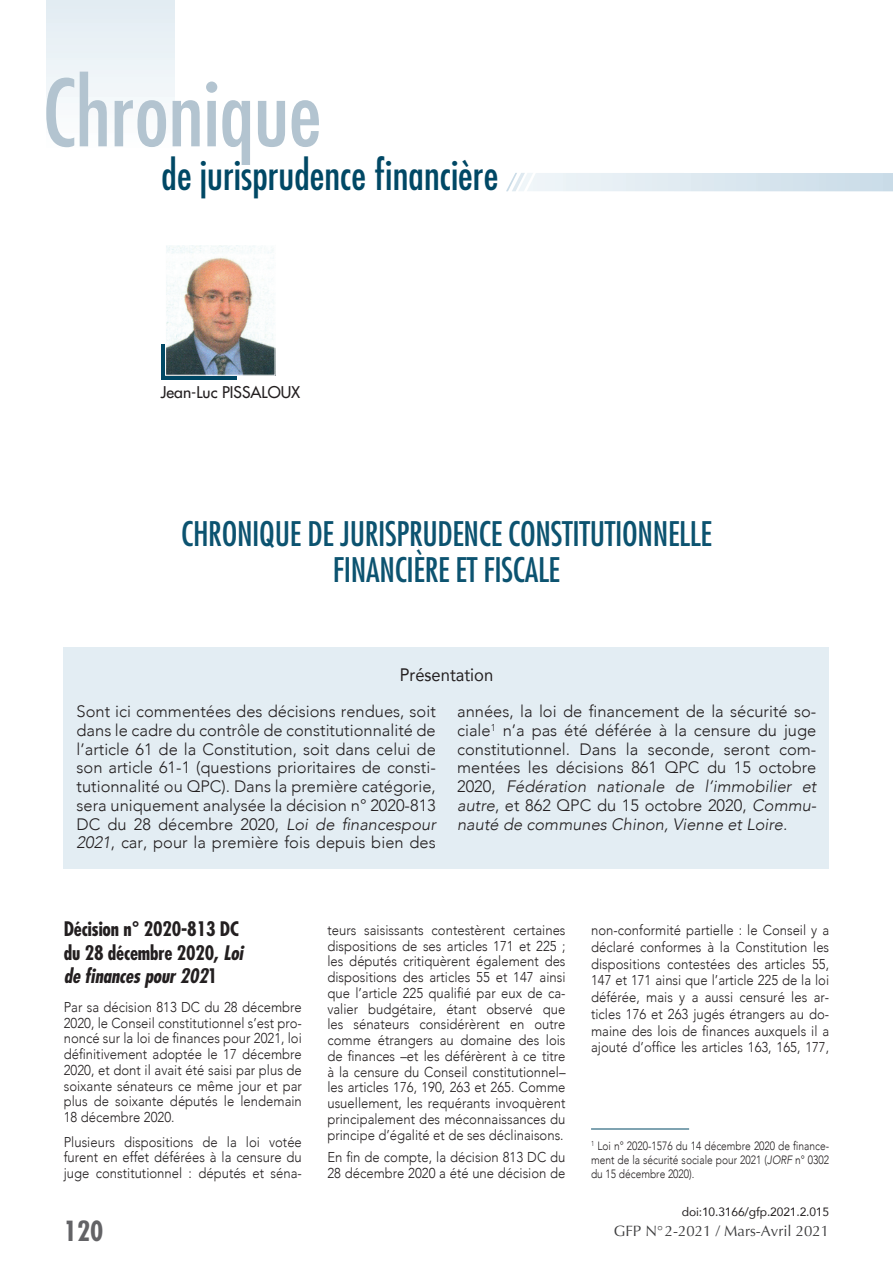
<style>
.page{position:relative;width:893px;height:1263px;background:#fff}
.page>*{position:absolute;margin:0;border:0;box-sizing:border-box;transform-origin:0 0}
.t1{font:condensed 90px "Futura";color:#b3c4d0}
.t2{font:condensed 40.5px "Futura";color:#004865}
.CHRONIQUE_gros_titre{font:condensed 33px/36px "Futura";letter-spacing:-.01em;color:#0c5370;text-align:center}
.FOLIO_Gauche{font:700 condensed 27px "Futura";color:#636366}
.CHRONIQUE_01_INTER_d{font:700 condensed 19.5px/23.4px "Futura";letter-spacing:-.01em;color:#231f20}
.t3{font:18px "Avenir";color:#231f20;scale:.92 1}
.t4{font:300 16.5px/18.8px "Avenir";color:#231f20;text-align:justify}
.OK_AUTEUR{font:15.75px "Futura";color:#231f20}
.t5{font:15px "Optima";color:#3e3e3f}
.t6{font:300 14.25px/15.8px "Avenir";color:#231f20;text-align:justify;scale:.92 1}
.NOTE_BAS_PAGE{font:300 12px/13.6px "Avenir";color:#231f20;text-align:justify;scale:.85 1}
.D_O_I_Mention{font:12px "Avenir";letter-spacing:-.01em;color:#231f20}
.s1{font-style:italic}
</style>
<div class="page">
<div style="left:47px;top:0;width:127px;height:150px;background:linear-gradient(to right,#eff5f8,#eff5f8)"></div>
<svg style="left:506px;top:173px;width:387px;height:18px;background:#dde9f0"></svg>
<div style="left:64px;top:647px;width:765px;height:222px;background:#e3edf3"></div>
<div style="left:161px;top:344px;width:76px;height:36px;background:#004865"></div>
<img style="left:167px;top:246px;width:107px;height:128px">
<div style="left:165px;top:244px;width:111px;height:132px;border:1px solid #fff"></div>
<hr style="left:591px;top:1129px;width:98px;height:1px;background:#004865">
<p class="t1" style="left:43px;top:56px;width:280px">Chronique</p>
<p class="t2" style="left:162px;top:149px;width:338px">de jurisprudence financière</p>
<p class="OK_AUTEUR" style="left:161px;top:381px;width:141px">Jean-Luc PISSALOUX</p>
<p class="CHRONIQUE_gros_titre" style="left:181px;top:515px;width:532px">CHRONIQUE DE JURISPRUDENCE CONSTITUTIONNELLE<br>FINANCIÈRE ET FISCALE</p>
<p class="t3" style="left:400px;top:660px;width:103px">Présentation</p>
<p class="t4" style="left:77px;top:702px;width:361px">Sont ici commentées des décisions rendues, soit dans le cadre du contrôle de constitutionnalité de l’article 61 de la Constitution, soit dans celui de son article 61-1 (questions prioritaires de consti&shy;tutionnalité ou QPC). Dans la première catégorie, sera uniquement analysée la décision n° 2020-813<br>DC du 28 décembre 2020, <span class="s1">Loi de financespour 2021</span>, car, pour la première fois depuis bien des</p>
<p class="t4" style="left:457px;top:702px;width:361px">années, la loi de financement de la sécurité so&shy;ciale<sup>1</sup> n’a pas été déférée à la censure du juge constitutionnel. Dans la seconde, seront com&shy;mentées les décisions 861 QPC du 15 octobre 2020, <span class="s1">Fédération nationale de l’immobilier et autre</span>, et 862 QPC du 15 octobre 2020, <span class="s1">Commu&shy;nauté de communes Chinon, Vienne et Loire.</span></p>
<p class="CHRONIQUE_01_INTER_d" style="left:64px;top:917px;width:181px">Décision n° 2020-813 DC du 28 décembre 2020, <span class="s1">Loi de finances pour 202</span>1</p>
<p class="t6" style="left:64px;top:999px;width:260px">Par sa décision 813 DC du 28 décembre 2020, le Conseil constitutionnel s’est pro&shy;noncé sur la loi de finances pour 2021, loi définitivement adoptée le 17 décembre 2020, et dont il avait été saisi par plus de soixante sénateurs ce même jour et par plus de soixante députés le lendemain 18 décembre 2020.</p>
<p class="t6" style="left:64px;top:1134px;width:260px">Plusieurs dispositions de la loi votée furent en effet déférées à la censure du juge constitutionnel : députés et séna-</p>
<p class="t6" style="left:327px;top:922px;width:260px">teurs saisissants contestèrent certaines dispositions de ses articles 171 et 225 ; les députés critiquèrent également des dispositions des articles 55 et 147 ainsi que l’article 225 qualifié par eux de ca&shy;valier budgétaire, étant observé que les sénateurs considérèrent en outre comme étrangers au domaine des lois de finances –et les déférèrent à ce titre à la censure du Conseil constitutionnel– les articles 176, 190, 263 et 265. Comme usuellement, les requérants invoquèrent principalement des méconnaissances du principe d’égalité et de ses déclinaisons.</p>
<p class="t6" style="left:327px;top:1149px;width:260px">En fin de compte, la décision 813 DC du<br>28 décembre 2020 a été une décision de</p>
<p class="t6" style="left:591px;top:922px;width:260px;line-height:16.8px">non-conformité partielle : le Conseil y a déclaré conformes à la Constitution les dispositions contestées des articles 55, 147 et 171 ainsi que l’article 225 de la loi déférée, mais y a aussi censuré les ar&shy;ticles 176 et 263 jugés étrangers au do&shy;maine des lois de finances auxquels il a ajouté d’office les articles 163, 165, 177,</p>
<p class="NOTE_BAS_PAGE" style="left:591px;top:1139px;width:282px"><sup>1</sup> Loi n° 2020-1576 du 14 décembre 2020 de finance&shy;ment de la sécurité sociale pour 2021 (<span class="s1">JORF</span> n° 0302 du 15 décembre 2020).</p>
<p class="D_O_I_Mention" style="left:682px;top:1202px;width:149px">doi:10.3166/gfp.2021.2.015</p>
<p class="FOLIO_Gauche" style="left:64px;top:1213px;width:41px">120</p>
<p class="t5" style="left:614px;top:1222px;width:217px">GFP N°2-2021 / Mars-Avril 2021</p>
</div>
